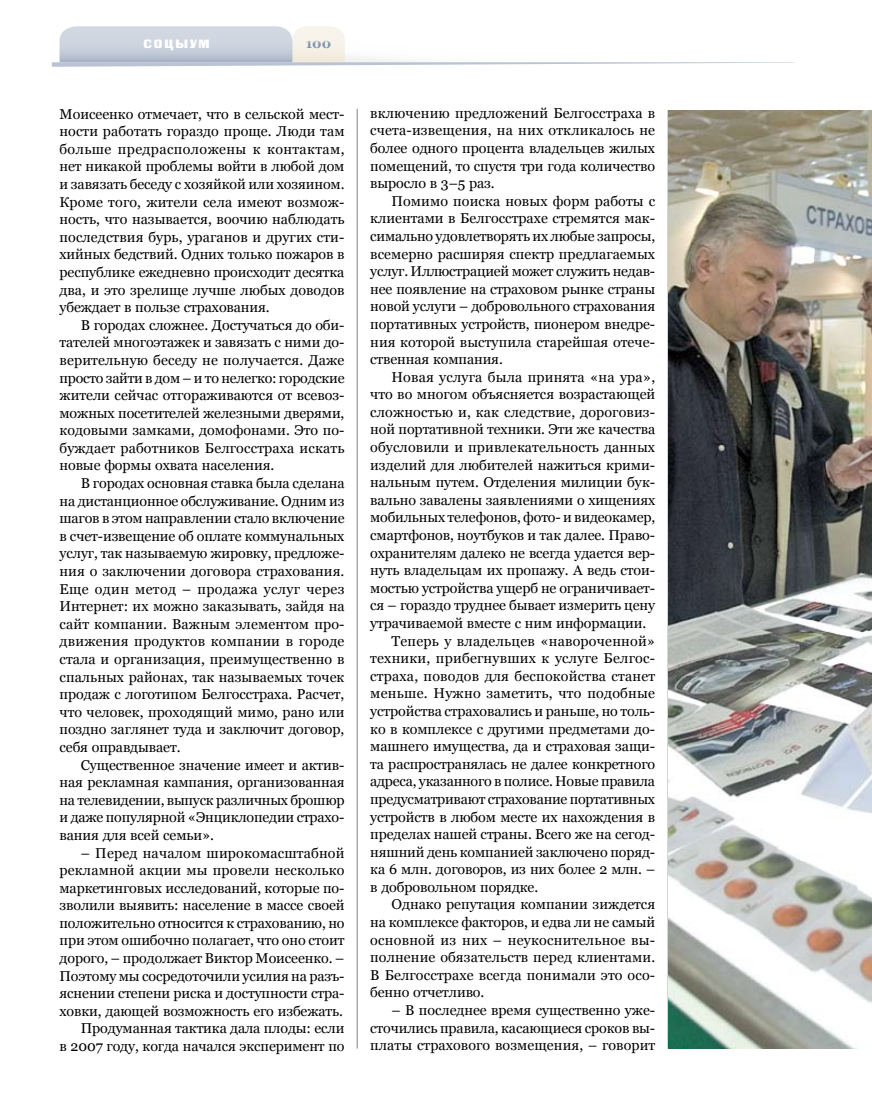
<style>
.page{position:relative;width:872px;height:1106px;background:#fff}
.page>*{position:absolute;margin:0;border:0;box-sizing:border-box;transform-origin:0 0}
.t1{font:14.25px/17.5px "Georgia";letter-spacing:-.005em;color:#000;text-align:justify}
.t2{font:14.25px "Georgia";letter-spacing:.015em;color:#000}
.t3{font:14.25px "Georgia";letter-spacing:.02em;color:#000}
.t4{font:700 13.5px "Georgia";color:#8095af}
.t5{font:12px "Black Grotesk C";letter-spacing:.15em;color:#fff}
</style>
<div class="page">
<svg style="left:52px;top:26px;width:743px;height:41px"></svg>
<hr style="left:357px;top:109px;width:1px;height:939px;background:#818084">
<img style="left:668px;top:110px;width:204px;height:938px">
<p class="t5" style="left:144px;top:36px;width:68px">соцыум</p>
<p class="t4" style="left:305px;top:35px;width:27px">100</p>
<p class="t1" style="left:60px;top:105px;width:286px">Моисеенко отмечает, что в сельской мест&shy;ности работать гораздо проще. Люди там больше предрасположены к контактам, нет никакой проблемы войти в любой дом и завязать беседу с хозяйкой или хозяином.<br>Кроме того, жители села имеют возмож&shy;ность, что называется, воочию наблюдать последствия бурь, ураганов и других сти&shy;хийных бедствий. Одних только пожаров в республике ежедневно происходит десятка два, и это зрелище лучше любых доводов убеждает в пользе страхования.</p>
<p class="t1" style="left:60px;top:316px;width:286px;text-indent:21px">В городах сложнее. Достучаться до оби&shy;тателей многоэтажек и завязать с ними до&shy;верительную беседу не получается. Даже просто зайти в дом – и то нелегко: городские жители сейчас отгораживаются от всевоз&shy;можных посетителей железными дверями, кодовыми замками, домофонами. Это по&shy;буждает работников Белгосстраха искать новые формы охвата населения.</p>
<p class="t1" style="left:60px;top:474px;width:286px;text-indent:21px">В городах основная ставка была сделана на дистанционное обслуживание. Одним из шагов в этом направлении стало включение в счет-извещение об оплате коммунальных услуг, так называемую жировку, предложе&shy;ния о заключении договора страхования.<br>Еще один метод – продажа услуг через Интернет: их можно заказывать, зайдя на сайт компании. Важным элементом про&shy;движения продуктов компании в городе стала и организация, преимущественно в спальных районах, так называемых точек продаж с логотипом Белгосстраха. Расчет, что человек, проходящий мимо, рано или поздно заглянет туда и заключит договор, себя оправдывает.</p>
<p class="t1" style="left:60px;top:755px;width:286px;text-indent:21px">Существенное значение имеет и актив&shy;ная рекламная кампания, организованная на телевидении, выпуск различных брошюр и даже популярной «Энциклопедии страхо&shy;вания для всей семьи».</p>
<p class="t1" style="left:60px;top:843px;width:286px;text-align:right">– Перед началом широкомасштабной рекламной акции мы провели несколько маркетинговых исследований, которые по&shy;зволили выявить: население в массе своей положительно относится к страхованию, но при этом ошибочно полагает, что оно стоит дорого, – продолжает Виктор Моисеенко. – Поэтому мы сосредоточили усилия на разъ&shy;яснении степени риска и доступности стра&shy;ховки, дающей возможность его избежать.<br>Продуманная тактика дала плоды: если<br>в 2007 году, когда начался эксперимент по</p>
<p class="t1" style="left:370px;top:104px;width:286px">включению предложений Белгосстраха в счета-извещения, на них откликалось не более одного процента владельцев жилых помещений, то спустя три года количество выросло в 3–5 раз.</p>
<p class="t1" style="left:370px;top:192px;width:286px;text-indent:21px">Помимо поиска новых форм работы с клиентами в Белгосстрахе стремятся мак&shy;симально удовлетворять их любые запросы, всемерно расширяя спектр предлагаемых услуг. Иллюстрацией может служить недав&shy;нее появление на страховом рынке страны новой услуги – добровольного страхования портативных устройств, пионером внедре&shy;ния которой выступила старейшая отече&shy;ственная компания.</p>
<p class="t2" style="left:391px;top:369px;width:265px">Новая услуга была принята «на ура»,</p>
<p class="t1" style="left:370px;top:385px;width:286px">что во многом объясняется возрастающей</p>
<p class="t1" style="left:370px;top:403px;width:286px">сложностью и, как следствие, дороговиз-</p>
<p class="t1" style="left:370px;top:421px;width:286px">ной портативной техники. Эти же качества</p>
<p class="t1" style="left:370px;top:438px;width:286px">обусловили и привлекательность данных</p>
<p class="t1" style="left:370px;top:456px;width:286px">изделий для любителей нажиться крими-</p>
<p class="t1" style="left:370px;top:473px;width:286px">нальным путем. Отделения милиции бук-</p>
<p class="t1" style="left:370px;top:491px;width:286px">вально завалены заявлениями о хищениях</p>
<p class="t1" style="left:370px;top:508px;width:286px">мобильных телефонов, фото- и видеокамер,</p>
<p class="t1" style="left:370px;top:526px;width:286px">смартфонов, ноутбуков и так далее. Право-</p>
<p class="t1" style="left:370px;top:544px;width:286px">охранителям далеко не всегда удается вер-</p>
<p class="t1" style="left:370px;top:561px;width:286px">нуть владельцам их пропажу. А ведь стои-</p>
<p class="t1" style="left:370px;top:579px;width:286px">мостью устройства ущерб не ограничивает-</p>
<p class="t1" style="left:370px;top:596px;width:286px">ся – гораздо труднее бывает измерить цену</p>
<p class="t1" style="left:370px;top:614px;width:277px">утрачиваемой вместе с ним информации.</p>
<p class="t2" style="left:391px;top:632px;width:265px">Теперь у владельцев «навороченной»</p>
<p class="t2" style="left:370px;top:650px;width:286px">техники, прибегнувших к услуге Белгос-</p>
<p class="t2" style="left:370px;top:667px;width:286px">страха, поводов для беспокойства станет</p>
<p class="t3" style="left:370px;top:685px;width:286px">меньше. Нужно заметить, что подобные</p>
<p class="t1" style="left:370px;top:702px;width:286px">устройства страховались и раньше, но толь-</p>
<p class="t1" style="left:370px;top:720px;width:286px">ко в комплексе с другими предметами до-</p>
<p class="t1" style="left:370px;top:737px;width:286px">машнего имущества, да и страховая защи-</p>
<p class="t1" style="left:370px;top:755px;width:286px">та распространялась не далее конкретного</p>
<p class="t1" style="left:370px;top:772px;width:286px">адреса, указанного в полисе. Новые правила</p>
<p class="t1" style="left:370px;top:790px;width:286px">предусматривают страхование портативных</p>
<p class="t1" style="left:370px;top:807px;width:286px">устройств в любом месте их нахождения в</p>
<p class="t1" style="left:370px;top:825px;width:286px">пределах нашей страны. Всего же на сегод-</p>
<p class="t1" style="left:370px;top:843px;width:286px">няшний день компанией заключено поряд-</p>
<p class="t1" style="left:370px;top:860px;width:286px">ка 6 млн. договоров, из них более 2 млн. –</p>
<p class="t1" style="left:370px;top:878px;width:169px">в добровольном порядке.</p>
<p class="t1" style="left:391px;top:895px;width:265px">Однако репутация компании зиждется</p>
<p class="t1" style="left:370px;top:913px;width:286px">на комплексе факторов, и едва ли не самый</p>
<p class="t2" style="left:370px;top:931px;width:286px">основной из них – неукоснительное вы-</p>
<p class="t1" style="left:370px;top:948px;width:286px">полнение обязательств перед клиентами.</p>
<p class="t1" style="left:370px;top:966px;width:286px">В Белгосстрахе всегда понимали это осо-</p>
<p class="t1" style="left:370px;top:983px;width:116px">бенно отчетливо.</p>
<p class="t1" style="left:370px;top:1001px;width:286px;text-indent:21px">– В последнее время существенно уже&shy;сточились правила, касающиеся сроков вы&shy;платы страхового возмещения, – говорит</p>
</div>
